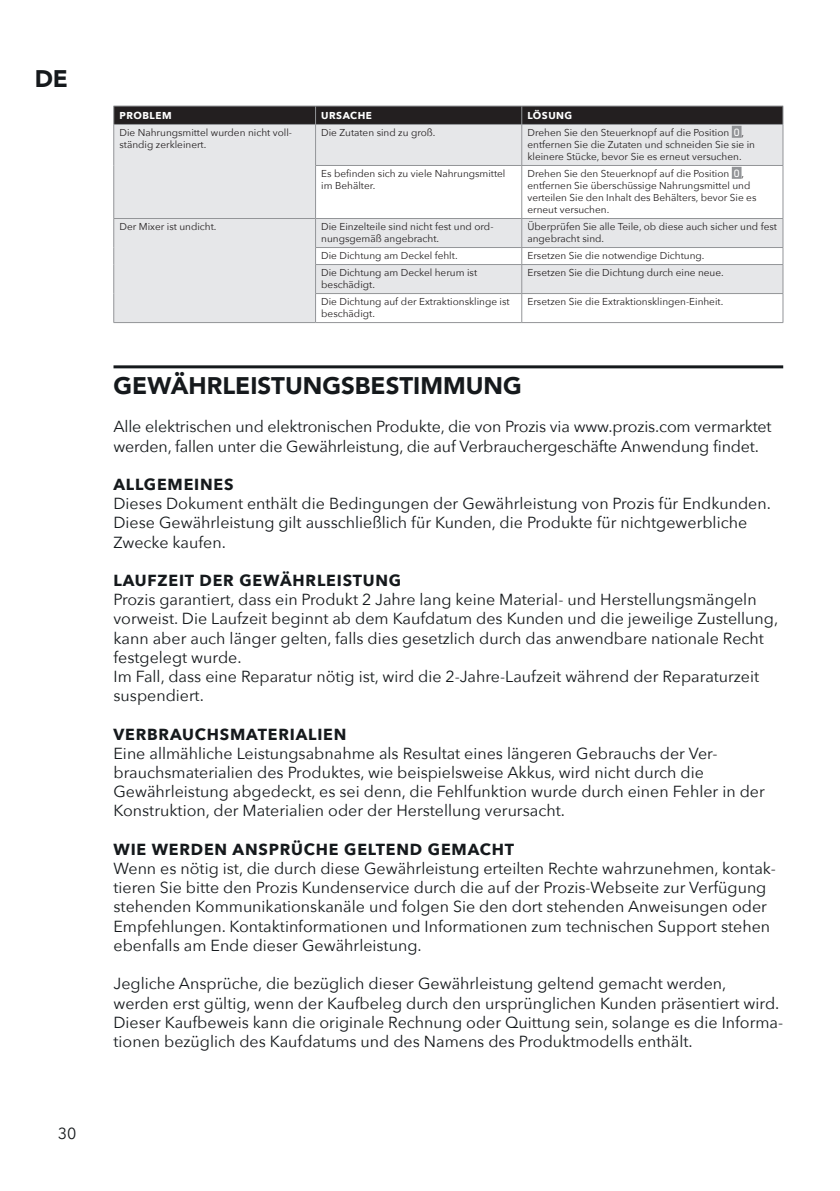
<style>
.page{position:relative;width:840px;height:1191px;background:#fff}
.page>*{position:absolute;margin:0;border:0;box-sizing:border-box;transform-origin:0 0}
.Language_Left{font:900 24px "Avenir";color:#15191c}
.BODY{font:16px/19.2px "Avenir Next";color:#15191c}
.BODY_sem_espaço_no_f{font:16px/19.2px "Avenir Next";color:#15191c}
.t1{font:700 16px "Avenir Next";letter-spacing:.05em;color:#15191c}
.TABLE_CELL{font:10px/12px "Avenir Next";color:#231f20}
.TABLE_HEADER{font:700 10px "Avenir Next";letter-spacing:.05em;color:#fff}
.s1{font-family:"OCRB Std";color:#fff}
</style>
<div class="page">
<hr style="left:113px;top:365px;width:669px;height:3px;background:#15191c">
<svg style="left:114px;top:125px;width:668px;height:197px;fill:#e6e7e9"></svg>
<div style="left:113px;top:106px;width:670px;height:18px;background:#231f20"></div>
<hr style="left:113px;top:124px;width:202px;height:1px;background:#939598">
<hr style="left:113px;top:125px;width:1px;height:40px;background:#939598">
<hr style="left:315px;top:124px;width:206px;height:1px;background:#939598">
<hr style="left:315px;top:125px;width:1px;height:40px;background:#939598">
<hr style="left:521px;top:124px;width:261px;height:1px;background:#939598">
<hr style="left:521px;top:125px;width:1px;height:40px;background:#939598">
<hr style="left:782px;top:125px;width:1px;height:40px;background:#939598">
<hr style="left:113px;top:165px;width:1px;height:53px;background:#939598">
<hr style="left:315px;top:165px;width:206px;height:1px;background:#939598">
<hr style="left:315px;top:166px;width:1px;height:52px;background:#939598">
<hr style="left:521px;top:165px;width:261px;height:1px;background:#939598">
<hr style="left:521px;top:166px;width:1px;height:52px;background:#939598">
<hr style="left:782px;top:166px;width:1px;height:52px;background:#939598">
<hr style="left:113px;top:218px;width:202px;height:1px;background:#939598">
<hr style="left:315px;top:218px;width:206px;height:1px;background:#939598">
<hr style="left:521px;top:218px;width:261px;height:1px;background:#939598">
<hr style="left:315px;top:247px;width:206px;height:1px;background:#939598">
<hr style="left:521px;top:247px;width:261px;height:1px;background:#939598">
<hr style="left:315px;top:264px;width:206px;height:1px;background:#939598">
<hr style="left:521px;top:264px;width:261px;height:1px;background:#939598">
<svg style="left:113px;top:219px;width:1px;height:103px"></svg>
<hr style="left:315px;top:293px;width:206px;height:1px;background:#939598">
<svg style="left:315px;top:219px;width:1px;height:103px"></svg>
<hr style="left:521px;top:293px;width:261px;height:1px;background:#939598">
<svg style="left:521px;top:219px;width:1px;height:103px"></svg>
<svg style="left:782px;top:219px;width:1px;height:103px"></svg>
<hr style="left:113px;top:322px;width:202px;height:1px;background:#939598">
<hr style="left:315px;top:322px;width:206px;height:1px;background:#939598">
<hr style="left:521px;top:322px;width:261px;height:1px;background:#939598">
<div style="left:731px;top:126px;width:10px;height:12px;background:#939598"></div>
<div style="left:731px;top:167px;width:10px;height:12px;background:#939598"></div>
<p class="Language_Left" style="left:35px;top:58px;width:35px">DE</p>
<p class="BODY" style="left:58px;top:1123px;width:20px">30</p>
<p class="TABLE_HEADER" style="left:119px;top:107px;width:54px">PROBLEM</p>
<p class="TABLE_HEADER" style="left:321px;top:107px;width:52px">URSACHE</p>
<p class="TABLE_HEADER" style="left:527px;top:107px;width:46px">LÖSUNG</p>
<p class="TABLE_CELL" style="left:119px;top:126px;width:174px">Die Nahrungsmittel wurden nicht voll&shy;ständig zerkleinert.</p>
<p class="TABLE_CELL" style="left:321px;top:126px;width:116px">Die Zutaten sind zu groß.</p>
<p class="TABLE_CELL" style="left:527px;top:126px;width:229px">Drehen Sie den Steuerknopf auf die Position <span class="s1">0</span>, entfernen Sie die Zutaten und schneiden Sie sie in kleinere Stücke, bevor Sie es erneut versuchen.</p>
<p class="TABLE_CELL" style="left:321px;top:167px;width:186px">Es befinden sich zu viele Nahrungsmittel im Behälter.</p>
<p class="TABLE_CELL" style="left:527px;top:167px;width:230px">Drehen Sie den Steuerknopf auf die Position <span class="s1">0</span>, entfernen Sie überschüssige Nahrungsmittel und verteilen Sie den Inhalt des Behälters, bevor Sie es erneut versuchen.</p>
<p class="TABLE_CELL" style="left:119px;top:220px;width:99px">Der Mixer ist undicht.</p>
<p class="TABLE_CELL" style="left:321px;top:220px;width:174px">Die Einzelteile sind nicht fest und ord&shy;nungsgemäß angebracht.</p>
<p class="TABLE_CELL" style="left:527px;top:220px;width:251px">Überprüfen Sie alle Teile, ob diese auch sicher und fest angebracht sind.</p>
<p class="TABLE_CELL" style="left:321px;top:249px;width:138px">Die Dichtung am Deckel fehlt.</p>
<p class="TABLE_CELL" style="left:527px;top:249px;width:178px">Ersetzen Sie die notwendige Dichtung.</p>
<p class="TABLE_CELL" style="left:321px;top:266px;width:157px">Die Dichtung am Deckel herum ist beschädigt.</p>
<p class="TABLE_CELL" style="left:527px;top:266px;width:198px">Ersetzen Sie die Dichtung durch eine neue.</p>
<p class="TABLE_CELL" style="left:321px;top:295px;width:190px">Die Dichtung auf der Extraktionsklinge ist beschädigt.</p>
<p class="TABLE_CELL" style="left:527px;top:295px;width:197px">Ersetzen Sie die Extraktionsklingen-Einheit.</p>
<h1 class="Language_Left" style="left:113px;top:365px;width:409px">GEWÄHRLEISTUNGSBESTIMMUNG</h1>
<p class="BODY" style="left:113px;top:416px;width:659px">Alle elektrischen und elektronischen Produkte, die von Prozis via www.prozis.com vermarktet werden, fallen unter die Gewährleistung, die auf Verbrauchergeschäfte Anwendung findet.</p>
<h2 class="t1" style="left:113px;top:470px;width:121px">ALLGEMEINES</h2>
<p class="BODY" style="left:113px;top:493px;width:658px">Dieses Dokument enthält die Bedingungen der Gewährleistung von Prozis für Endkunden.<br>Diese Gewährleistung gilt ausschließlich für Kunden, die Produkte für nichtgewerbliche<br>Zwecke kaufen.</p>
<h2 class="t1" style="left:113px;top:566px;width:289px">LAUFZEIT DER GEWÄHRLEISTUNG</h2>
<p class="BODY_sem_espaço_no_f" style="left:113px;top:589px;width:665px">Prozis garantiert, dass ein Produkt 2 Jahre lang keine Material- und Herstellungsmängeln vorweist. Die Laufzeit beginnt ab dem Kaufdatum des Kunden und die jeweilige Zustellung, kann aber auch länger gelten, falls dies gesetzlich durch das anwendbare nationale Recht festgelegt wurde.</p>
<p class="BODY" style="left:113px;top:666px;width:646px">Im Fall, dass eine Reparatur nötig ist, wird die 2-Jahre-Laufzeit während der Reparaturzeit suspendiert.</p>
<h2 class="t1" style="left:113px;top:720px;width:234px">VERBRAUCHSMATERIALIEN</h2>
<p class="BODY" style="left:113px;top:743px;width:652px">Eine allmähliche Leistungsabnahme als Resultat eines längeren Gebrauchs der Ver&shy;brauchsmaterialien des Produktes, wie beispielsweise Akkus, wird nicht durch die Gewährleistung abgedeckt, es sei denn, die Fehlfunktion wurde durch einen Fehler in der Konstruktion, der Materialien oder der Herstellung verursacht.</p>
<h2 class="t1" style="left:113px;top:835px;width:402px">WIE WERDEN ANSPRÜCHE GELTEND GEMACHT</h2>
<p class="BODY" style="left:113px;top:858px;width:663px">Wenn es nötig ist, die durch diese Gewährleistung erteilten Rechte wahrzunehmen, kontak&shy;tieren Sie bitte den Prozis Kundenservice durch die auf der Prozis-Webseite zur Verfügung stehenden Kommunikationskanäle und folgen Sie den dort stehenden Anweisungen oder Empfehlungen. Kontaktinformationen und Informationen zum technischen Support stehen ebenfalls am Ende dieser Gewährleistung.</p>
<p class="BODY" style="left:113px;top:973px;width:670px">Jegliche Ansprüche, die bezüglich dieser Gewährleistung geltend gemacht werden, werden erst gültig, wenn der Kaufbeleg durch den ursprünglichen Kunden präsentiert wird.<br>Dieser Kaufbeweis kann die originale Rechnung oder Quittung sein, solange es die Informa&shy;tionen bezüglich des Kaufdatums und des Namens des Produktmodells enthält.</p>
</div>
